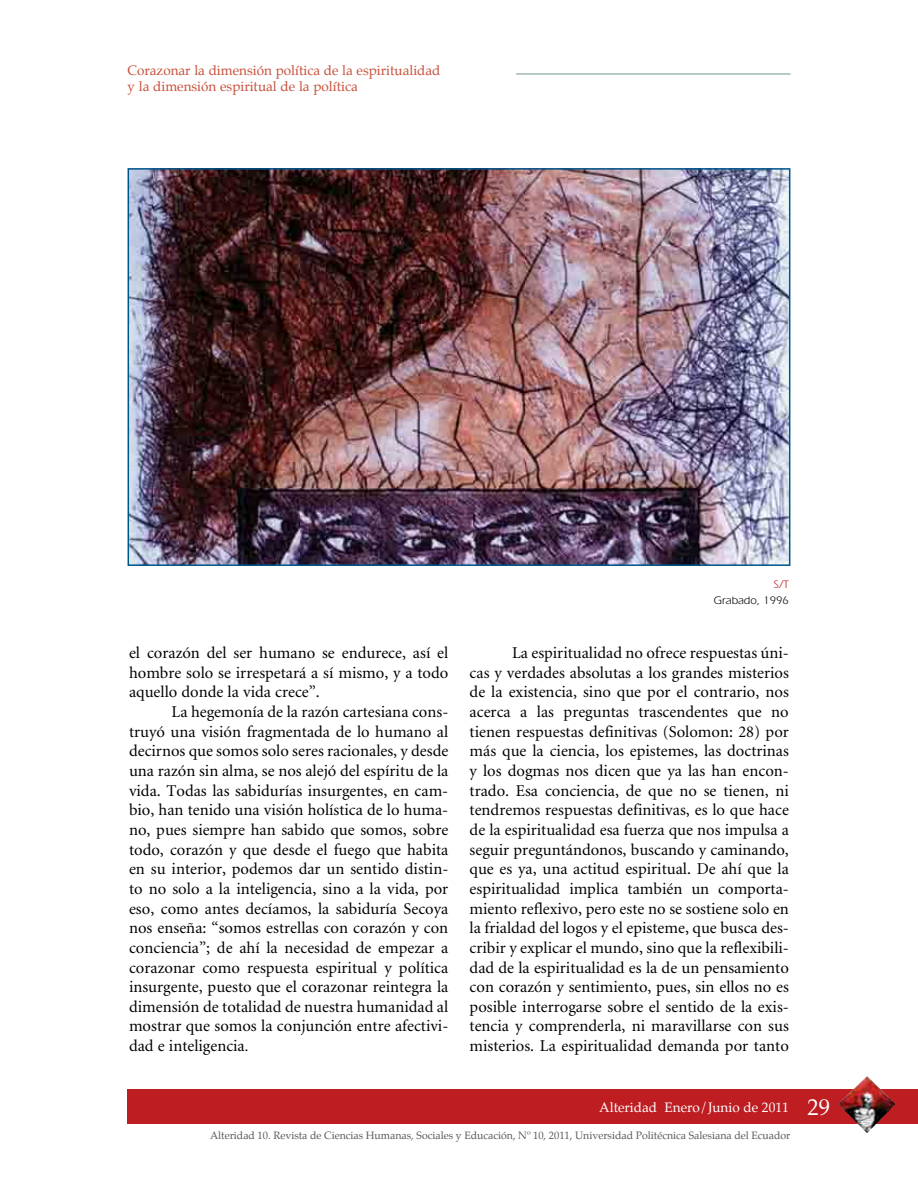
<style>
.page{position:relative;width:918px;height:1188px;background:#fff}
.page>*{position:absolute;margin:0;border:0;box-sizing:border-box;transform-origin:0 0}
.t1{font:16.5px/19.6px "Minion";color:#000;text-align:justify}
.t2{font:13.5px/16.5px "Palatino";color:#c8503b}
.t3{font:13.5px "Palatino";color:#fff}
.t4{font:11.25px "Aquiline";color:#000}
.t5{font:11.25px "Aquiline";color:#be1d22}
.t6{font:10.5px "Palatino";color:#58595b}
.s1{font-size:15px}
.s2{font-size:22.5px}
</style>
<div class="page">
<hr style="left:516px;top:74px;width:274px;height:1px;background:#6e948e">
<div style="left:128px;top:1090px;width:790px;height:34px;background:#be1d22"></div>
<img style="left:838px;top:1076px;width:58px;height:57px">
<img style="left:131px;top:171px;width:656px;height:392px">
<div style="left:128px;top:168px;width:662px;height:398px;border:2px solid #00548c"></div>
<p class="t2" style="left:128px;top:62px;width:314px">Corazonar la dimensión política de la espiritualidad y la dimensión espiritual de la política</p>
<p class="t1" style="left:129px;top:644px;width:321px">el corazón del ser humano se endurece, así el hombre solo se irrespetará a sí mismo, y a todo aquello donde la vida crece”.</p>
<p class="t1" style="left:129px;top:703px;width:321px;text-indent:43px">La hegemonía de la razón cartesiana cons&shy;truyó una visión fragmentada de lo humano al decirnos que somos solo seres racionales, y desde una razón sin alma, se nos alejó del espíritu de la vida. Todas las sabidurías insurgentes, en cam&shy;bio, han tenido una visión holística de lo huma&shy;no, pues siempre han sabido que somos, sobre todo, corazón y que desde el fuego que habita en su interior, podemos dar un sentido distin&shy;to no solo a la inteligencia, sino a la vida, por eso, como antes decíamos, la sabiduría Secoya nos enseña: “somos estrellas con corazón y con conciencia”; de ahí la necesidad de empezar a corazonar como respuesta espiritual y política insurgente, puesto que el corazonar reintegra la dimensión de totalidad de nuestra humanidad al mostrar que somos la conjunción entre afectivi&shy;dad e inteligencia<span class="s1">.</span></p>
<p class="t5" style="left:774px;top:578px;width:17px">S/T</p>
<p class="t4" style="left:714px;top:594px;width:76px">Grabado, 1996</p>
<p class="t1" style="left:470px;top:644px;width:321px;text-indent:43px">La espiritualidad no ofrece respuestas úni&shy;cas y verdades absolutas a los grandes misterios de la existencia, sino que por el contrario, nos acerca a las preguntas trascendentes que no tienen respuestas definitivas (Solomon: 28) por más que la ciencia, los epistemes, las doctrinas y los dogmas nos dicen que ya las han encon&shy;trado. Esa conciencia, de que no se tienen, ni tendremos respuestas definitivas, es lo que hace de la espiritualidad esa fuerza que nos impulsa a seguir preguntándonos, buscando y caminando, que es ya, una actitud espiritual. De ahí que la espiritualidad implica también un comporta&shy;miento reflexivo, pero este no se sostiene solo en la frialdad del logos y el episteme, que busca des&shy;cribir y explicar el mundo, sino que la reflexibili&shy;dad de la espiritualidad es la de un pensamiento con corazón y sentimiento, pues, sin ellos no es posible interrogarse sobre el sentido de la exis&shy;tencia y comprenderla, ni maravillarse con sus misterios. La espiritualidad demanda por tanto</p>
<p class="t3" style="left:599px;top:1100px;width:232px">Alteridad Enero/Junio de 2011 <span class="s2">29</span></p>
<p class="t6" style="left:210px;top:1130px;width:582px">Alteridad 10. Revista de Ciencias Humanas, Sociales y Educación, Nº 10, 2011, Universidad Politécnica Salesiana del Ecuador</p>
</div>
